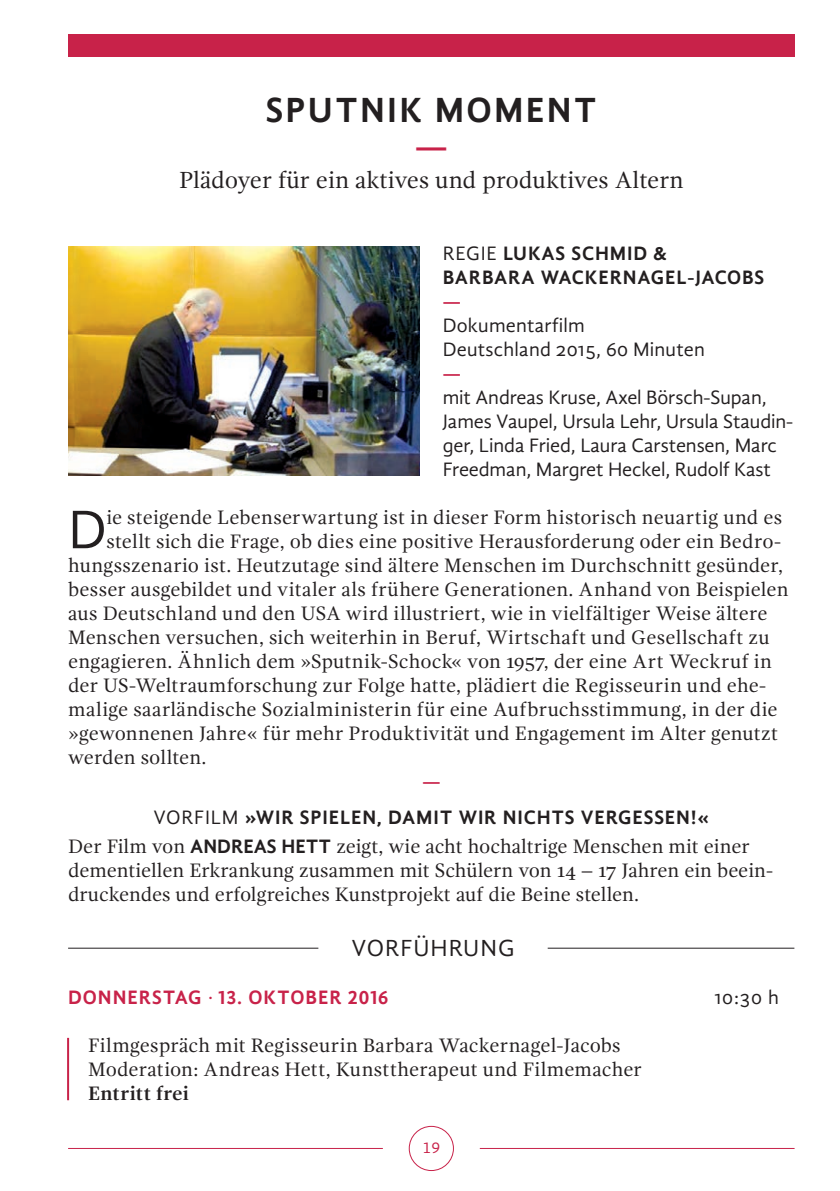
<style>
.page{position:relative;width:840px;height:1191px;background:#fff}
.page>*{position:absolute;margin:0;border:0;box-sizing:border-box;transform-origin:0 0}
.t1{font:55.8px "Gandhi Sans";color:#231f20}
.t2{font:700 36px "Gandhi Sans";letter-spacing:.06em;color:#231f20}
.t3{font:700 36px "Gandhi Sans";color:#c82249}
.t4{font:24px "Gandhi Serif";color:#231f20}
.t5{font:24px "Gandhi Sans";letter-spacing:.04em;color:#231f20}
.t6{font:20px/24px "Gandhi Serif";letter-spacing:.005em;color:#231f20}
.t7{font:20px/24px "Gandhi Sans";letter-spacing:-.005em;color:#231f20}
.t8{font:700 20px/35.4px "Gandhi Sans";letter-spacing:.04em;color:#231f20;text-align:center}
.t9{font:700 20px "Gandhi Sans";letter-spacing:.045em;color:#c82249}
.t10{font:700 20px "Gandhi Serif";letter-spacing:.01em;color:#231f20}
.t11{font:16px "Gandhi Sans";color:#c82249}
.s1{font-weight:400}
.s2{color:#c82249}
.s3{font-family:"Gandhi Sans";font-weight:700}
</style>
<div class="page">
<hr style="left:68px;top:1148px;width:314px;height:1px;background:#c82249">
<hr style="left:479px;top:1148px;width:315px;height:1px;background:#c82249">
<div style="left:408px;top:1125px;width:45px;height:46px;border:1px solid #c82249;border-radius:50%"></div>
<div style="left:68px;top:34px;width:726px;height:23px;background:#c82249"></div>
<hr style="left:68px;top:947px;width:250px;height:1px;background:#231f20">
<hr style="left:547px;top:947px;width:247px;height:1px;background:#231f20">
<img style="left:68px;top:247px;width:351px;height:229px">
<hr style="left:67px;top:1037px;width:2px;height:63px;background:#c82249">
<h2 class="t2" style="left:266px;top:89px;width:332px">SPUTNIK MOMENT</h2>
<h2 class="t3" style="left:415px;top:125px;width:34px">—</h2>
<p class="t4" style="left:179px;top:166px;width:505px">Plädoyer für ein aktives und produktives Altern</p>
<p class="t8" style="left:442px;top:241px;width:323px;line-height:24px;text-align:left"><span class="s1">REGIE</span> LUKAS SCHMID &amp;<br>BARBARA WACKERNAGEL-JACOBS</p>
<p class="t9" style="left:442px;top:290px;width:19px">—</p>
<p class="t7" style="left:442px;top:313px;width:263px">Dokumentarfilm<br>Deutschland 2015, 60 Minuten</p>
<p class="t9" style="left:442px;top:362px;width:19px">—</p>
<p class="t7" style="left:442px;top:385px;width:352px">mit Andreas Kruse, Axel Börsch-Supan, James Vaupel, Ursula Lehr, Ursula Staudin&shy;ger, Linda Fried, Laura Carstensen, Marc Freedman, Margret Heckel, Rudolf Kast</p>
<h1 class="t1" style="left:68px;top:498px;width:40px">D</h1>
<p class="t6" style="left:106px;top:505px;width:677px">ie steigende Lebenserwartung ist in dieser Form historisch neuartig und es</p>
<p class="t6" style="left:106px;top:529px;width:676px">stellt sich die Frage, ob dies eine positive Herausforderung oder ein Bedro-</p>
<p class="t6" style="left:68px;top:553px;width:716px">hungsszenario ist. Heutzutage sind ältere Menschen im Durchschnitt gesünder,</p>
<p class="t6" style="left:68px;top:577px;width:721px">besser ausgebildet und vitaler als frühere Generationen. Anhand von Beispielen</p>
<p class="t6" style="left:68px;top:601px;width:700px">aus Deutschland und den USA wird illustriert, wie in vielfältiger Weise ältere</p>
<p class="t6" style="left:68px;top:625px;width:702px">Menschen versuchen, sich weiterhin in Beruf, Wirtschaft und Gesellschaft zu</p>
<p class="t6" style="left:68px;top:649px;width:705px">engagieren. Ähnlich dem »Sputnik-Schock« von 1957, der eine Art Weckruf in</p>
<p class="t6" style="left:68px;top:673px;width:699px">der US-Weltraumforschung zur Folge hatte, plädiert die Regisseurin und ehe-</p>
<p class="t6" style="left:68px;top:697px;width:710px">malige saarländische Sozialministerin für eine Aufbruchsstimmung, in der die</p>
<p class="t6" style="left:68px;top:721px;width:711px">»gewonnenen Jahre« für mehr Produktivität und Engagement im Alter genutzt</p>
<p class="t6" style="left:68px;top:745px;width:140px">werden sollten.</p>
<p class="t8" style="left:153px;top:764px;width:557px"><span class="s2">—<br></span><span class="s1">VORFILM</span> »WIR SPIELEN, DAMIT WIR NICHTS VERGESSEN!«</p>
<p class="t6" style="left:68px;top:834px;width:706px">Der Film von <span class="s3">ANDREAS HETT</span> zeigt, wie acht hochaltrige Menschen mit einer dementiellen Erkrankung zusammen mit Schülern von 14 – 17 Jahren ein beein&shy;druckendes und erfolgreiches Kunstprojekt auf die Beine stellen.</p>
<p class="t5" style="left:351px;top:934px;width:164px">VORFÜHRUNG</p>
<p class="t9" style="left:68px;top:986px;width:322px">DONNERSTAG <span class="s1">·</span> 13. OKTOBER 2016</p>
<p class="t7" style="left:714px;top:985px;width:66px">10:30 h</p>
<p class="t6" style="left:88px;top:1033px;width:555px">Filmgespräch mit Regisseurin Barbara Wackernagel-Jacobs<br>Moderation: Andreas Hett, Kunsttherapeut und Filmemacher</p>
<p class="t10" style="left:88px;top:1082px;width:102px">Entritt frei</p>
<p class="t11" style="left:422px;top:1138px;width:19px">19</p>
</div>
